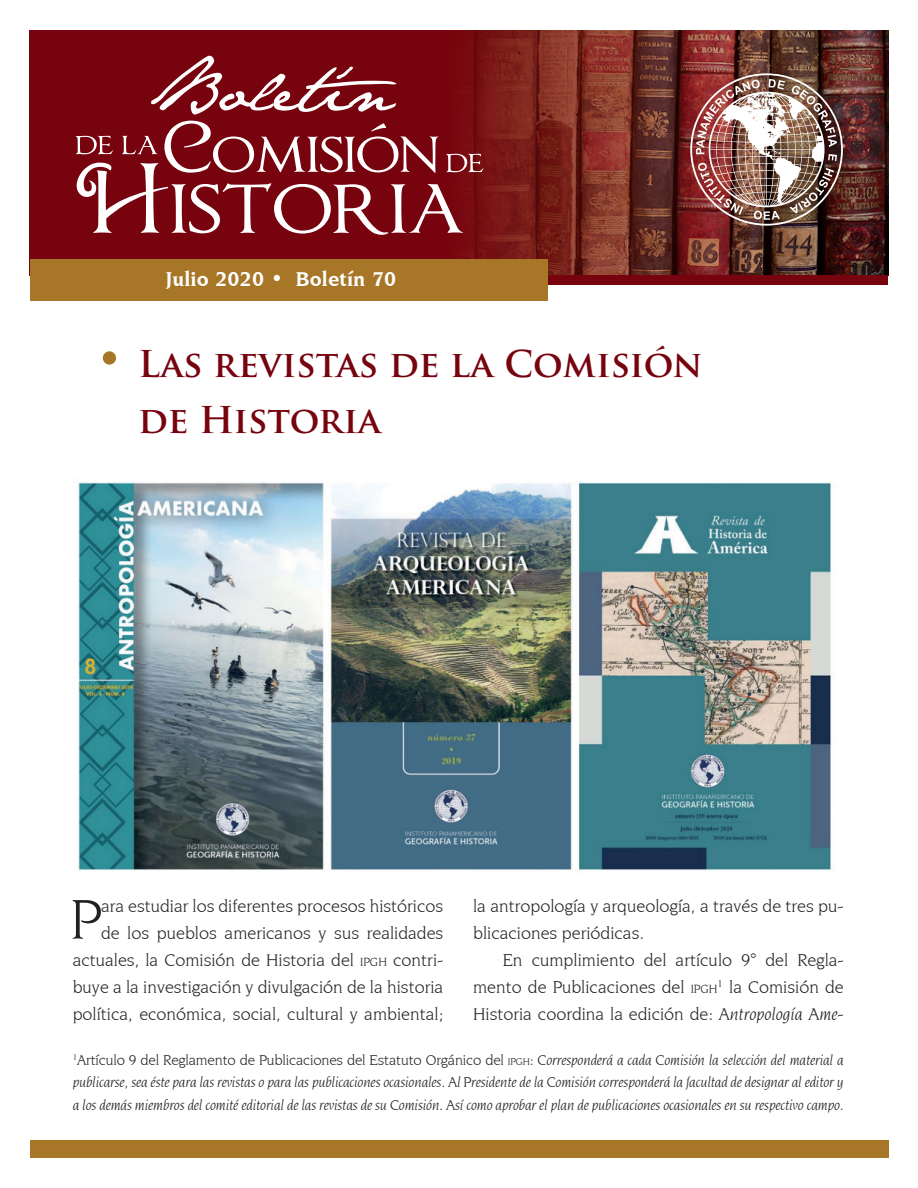
<style>
.page{position:relative;width:918px;height:1188px;background:#fff}
.page>*{position:absolute;margin:0;border:0;box-sizing:border-box;transform-origin:0 0}
.t1{font:59.4px "Novarese IT Cby BT";color:#231f20}
.t2{font:700 36px/57px "Trajan Pro";color:#76030d}
.t3{font:700 21px "Novarese IT Cby BT";letter-spacing:.01em;color:#fff}
.t4{font:18px/27px "Novarese IT Cby BT";color:#231f20;text-align:right}
.t5{font:italic 15px/22.5px "Novarese IT Cby BT";letter-spacing:-.01em;color:#231f20;text-align:justify}
.s1{font-size:12.6px}
.s2{font-style:italic}
.s3{font-style:normal}
.s4{font-style:normal;font-size:10.5px}
</style>
<div class="page">
<div style="left:30px;top:1140px;width:858px;height:18px;background:#a77626"></div>
<div style="left:30px;top:30px;width:858px;height:245px;background:#76030d"></div>
<img style="left:462px;top:30px;width:426px;height:245px">
<img style="left:690px;top:73px;width:153px;height:153px">
<div style="left:547px;top:275px;width:341px;height:10px;background:#76030d"></div>
<svg style="left:151px;top:56px;width:246px;height:59px"></svg>
<svg style="left:75px;top:121px;width:408px;height:114px"></svg>
<div style="left:30px;top:259px;width:517px;height:42px;background:#a77626"></div>
<div style="left:103px;top:351px;width:13px;height:14px;background:#a77626;border-radius:50%"></div>
<img style="left:78px;top:482px;width:757px;height:388px">
<p class="t3" style="left:166px;top:266px;width:232px">Julio 2020 • Boletín 70</p>
<h2 class="t2" style="left:138px;top:335px;width:566px">Las revistas de la Comisión de Historia</h2>
<p class="t4" style="left:73px;top:892px;width:372px">ara estudiar los diferentes procesos históricos<br>de los pueblos americanos y sus realidades actuales, la Comisión de Historia del <span class="s1">ipgh</span> contri&shy;buye a la investigación y divulgación de la historia política, económica, social, cultural y ambiental;</p>
<p class="t4" style="left:473px;top:892px;width:372px;text-align:left">la antropología y arqueología, a través de tres pu&shy;blicaciones periódicas.</p>
<h1 class="t1" style="left:70px;top:884px;width:32px">P</h1>
<p class="t4" style="left:473px;top:946px;width:372px;text-align:justify;text-indent:30px">En cumplimiento del artículo 9° del Regla&shy;mento de Publicaciones del <span class="s1">ipgh</span><sup>1</sup> la Comisión de Historia coordina la edición de: <span class="s2">Antropología Ame-</span></p>
<p class="t5" style="left:73px;top:1048px;width:773px"><sup>1</sup><span class="s3">Artículo 9 del Reglamento de Publicaciones del Estatuto Orgánico del</span> <span class="s4">ipgh</span><span class="s3">:</span> Corresponderá a cada Comisión la selección del material a publicarse, sea éste para las revistas o para las publicaciones ocasionales. Al Presidente de la Comisión corresponderá la facultad de designar al editor y a los demás miembros del comité editorial de las revistas de su Comisión. Así como aprobar el plan de publicaciones ocasionales en su respectivo campo.</p>
</div>
